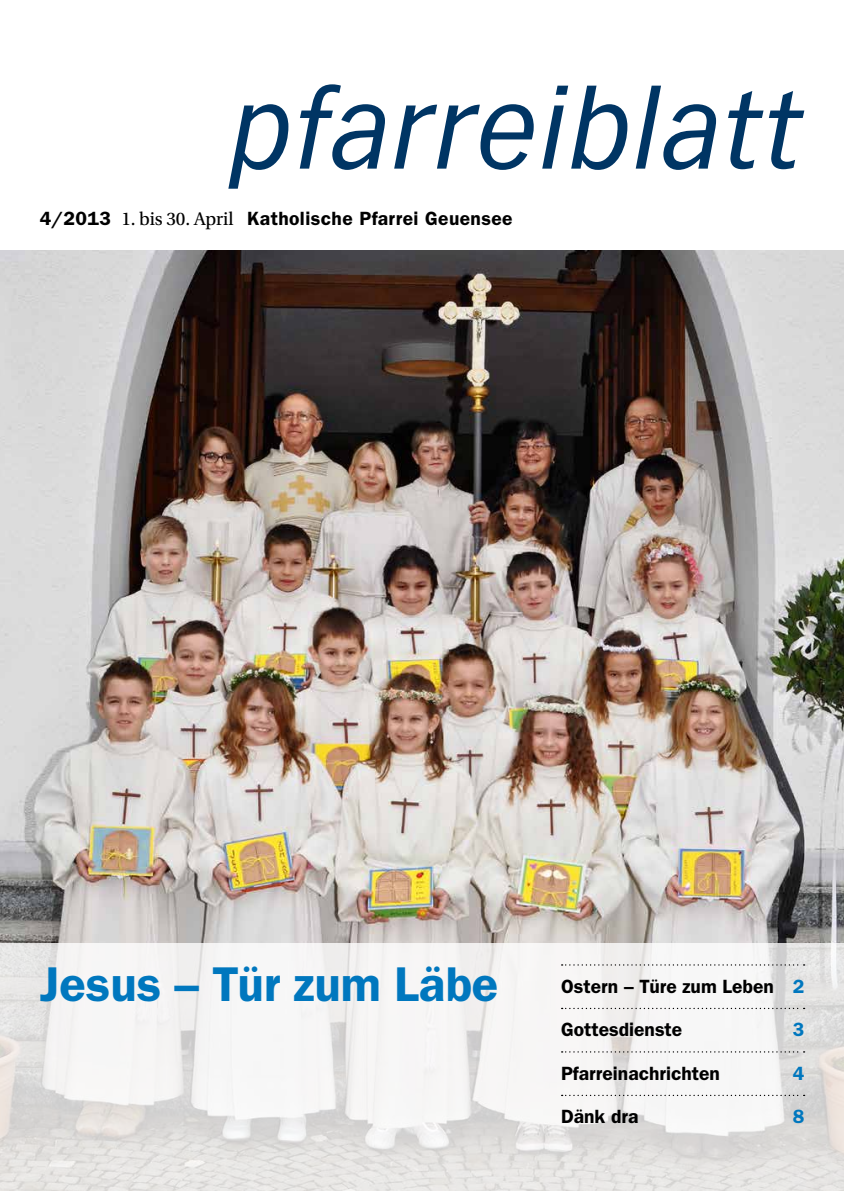
<style>
.page{position:relative;width:844px;height:1191px;background:#fff}
.page>*{position:absolute;margin:0;border:0;box-sizing:border-box;transform-origin:0 0}
.t1{font:600 49px "ITC Franklin Gothic Std";color:#0077be}
.t2{font:600 19.25px "ITC Franklin Gothic Std";color:#000}
.t3{font:600 19.25px "ITC Franklin Gothic Std";letter-spacing:.02em;color:#000}
.t4{font:600 19.25px "ITC Franklin Gothic Std";color:#0077be}
.s1{font-family:"Utopia Std";font-weight:400}
.s2{color:#0077be}
</style>
<div class="page">
<svg style="left:228px;top:104px;width:60px;height:85px"></svg>
<svg style="left:299px;top:84px;width:86px;height:86px"></svg>
<svg style="left:394px;top:104px;width:139px;height:66px"></svg>
<svg style="left:542px;top:86px;width:85px;height:84px"></svg>
<svg style="left:635px;top:86px;width:80px;height:84px"></svg>
<svg style="left:728px;top:91px;width:76px;height:78px"></svg>
<img style="left:0;top:251px;width:843px;height:692px">
<svg style="left:0;top:943px;width:843px;height:248px;fill:#f4f3f2"></svg>
<svg style="left:561px;top:964px;width:243px;height:1px"></svg>
<svg style="left:561px;top:1007px;width:243px;height:2px"></svg>
<svg style="left:561px;top:1051px;width:243px;height:1px"></svg>
<svg style="left:561px;top:1094px;width:243px;height:2px"></svg>
<p class="t3" style="left:40px;top:207px;width:474px">4/2013 <span class="s1">1. bis 30. April</span> Katholische Pfarrei Geuensee</p>
<h1 class="t1" style="left:40px;top:955px;width:460px">Jesus – Tür zum Läbe</h1>
<p class="t2" style="left:561px;top:975px;width:245px">Ostern – Türe zum Leben <span class="s2">2</span></p>
<p class="t2" style="left:561px;top:1018px;width:123px">Gottesdienste</p>
<p class="t4" style="left:792px;top:1018px;width:13px">3</p>
<p class="t2" style="left:561px;top:1061px;width:160px">Pfarreinachrichten</p>
<p class="t4" style="left:792px;top:1061px;width:13px">4</p>
<p class="t2" style="left:561px;top:1105px;width:79px">Dänk dra</p>
<p class="t4" style="left:792px;top:1105px;width:13px">8</p>
</div>
